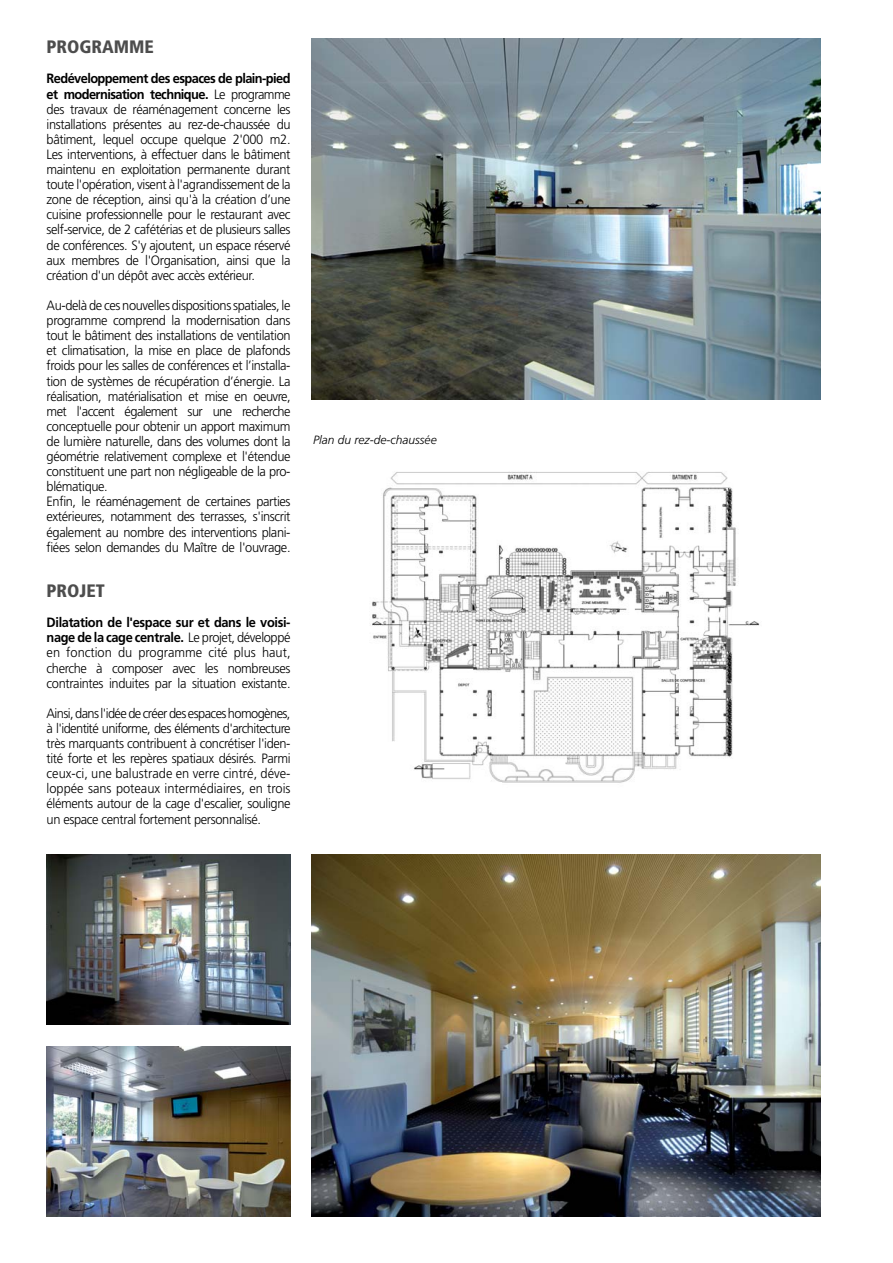
<style>
.page{position:relative;width:893px;height:1263px;background:#fff}
.page>*{position:absolute;margin:0;border:0;box-sizing:border-box;transform-origin:0 0}
.t1{font:900 condensed 18px "Frutiger";color:#4d4d4d}
.t2{font:300 13.5px/15.1px "Frutiger";letter-spacing:-.03em;color:#000;text-align:justify;scale:.95 1}
.t3{font:italic 300 12px "Frutiger";color:#000}
.s1{font-weight:700}
</style>
<div class="page">
<img style="left:312px;top:38px;width:508px;height:362px">
<img style="left:372px;top:471px;width:388px;height:312px">
<img style="left:47px;top:1046px;width:243px;height:170px">
<img style="left:312px;top:855px;width:508px;height:361px">
<img style="left:47px;top:855px;width:243px;height:170px">
<h1 class="t1" style="left:47px;top:40px;width:109px">PROGRAMME</h1>
<p class="t2" style="left:47px;top:72px;width:258px"><span class="s1">Redéveloppement des espaces de plain-pied et modernisation technique.</span> Le programme des travaux de réaménagement concerne les installations présentes au rez-de-chaussée du bâtiment, lequel occupe quelque 2'000 m2.<br>Les interventions, à effectuer dans le bâtiment maintenu en exploitation permanente durant toute l'opération, visent à l'agrandissement de la zone de réception, ainsi qu'à la création d’une cuisine professionnelle pour le restaurant avec self-service, de 2 cafétérias et de plusieurs salles de conférences. S'y ajoutent, un espace réservé aux membres de l'Organisation, ainsi que la création d'un dépôt avec accès extérieur.</p>
<p class="t2" style="left:47px;top:299px;width:258px;text-align:left">Au-delà de ces nouvelles dispositions spatiales, le programme comprend la modernisation dans tout le bâtiment des installations de ventilation et climatisation, la mise en place de plafonds froids pour les salles de conférences et l’installa&shy;tion de systèmes de récupération d’énergie. La réalisation, matérialisation et mise en oeuvre, met l'accent également sur une recherche conceptuelle pour obtenir un apport maximum de lumière naturelle, dans des volumes dont la géométrie relativement complexe et l'étendue constituent une part non négligeable de la pro&shy;blématique.<br>Enfin, le réaménagement de certaines parties extérieures, notamment des terrasses, s'inscrit également au nombre des interventions plani&shy;fiées selon demandes du Maître de l'ouvrage.</p>
<h1 class="t1" style="left:47px;top:584px;width:60px">PROJET</h1>
<p class="t2" style="left:47px;top:616px;width:258px"><span class="s1">Dilatation de l'espace sur et dans le voisi&shy;nage de la cage centrale.</span> Le projet, développé en fonction du programme cité plus haut, cherche à composer avec les nombreuses contraintes induites par la situation existante.</p>
<p class="t2" style="left:47px;top:707px;width:258px">Ainsi, dans l'idée de créer des espaces homogènes, à l'identité uniforme, des éléments d'architecture très marquants contribuent à concrétiser l'iden&shy;tité forte et les repères spatiaux désirés. Parmi ceux-ci, une balustrade en verre cintré, déve&shy;loppée sans poteaux intermédiaires, en trois éléments autour de la cage d'escalier, souligne un espace central fortement personnalisé.</p>
<p class="t3" style="left:313px;top:435px;width:125px">Plan du rez-de-chaussée</p>
</div>
